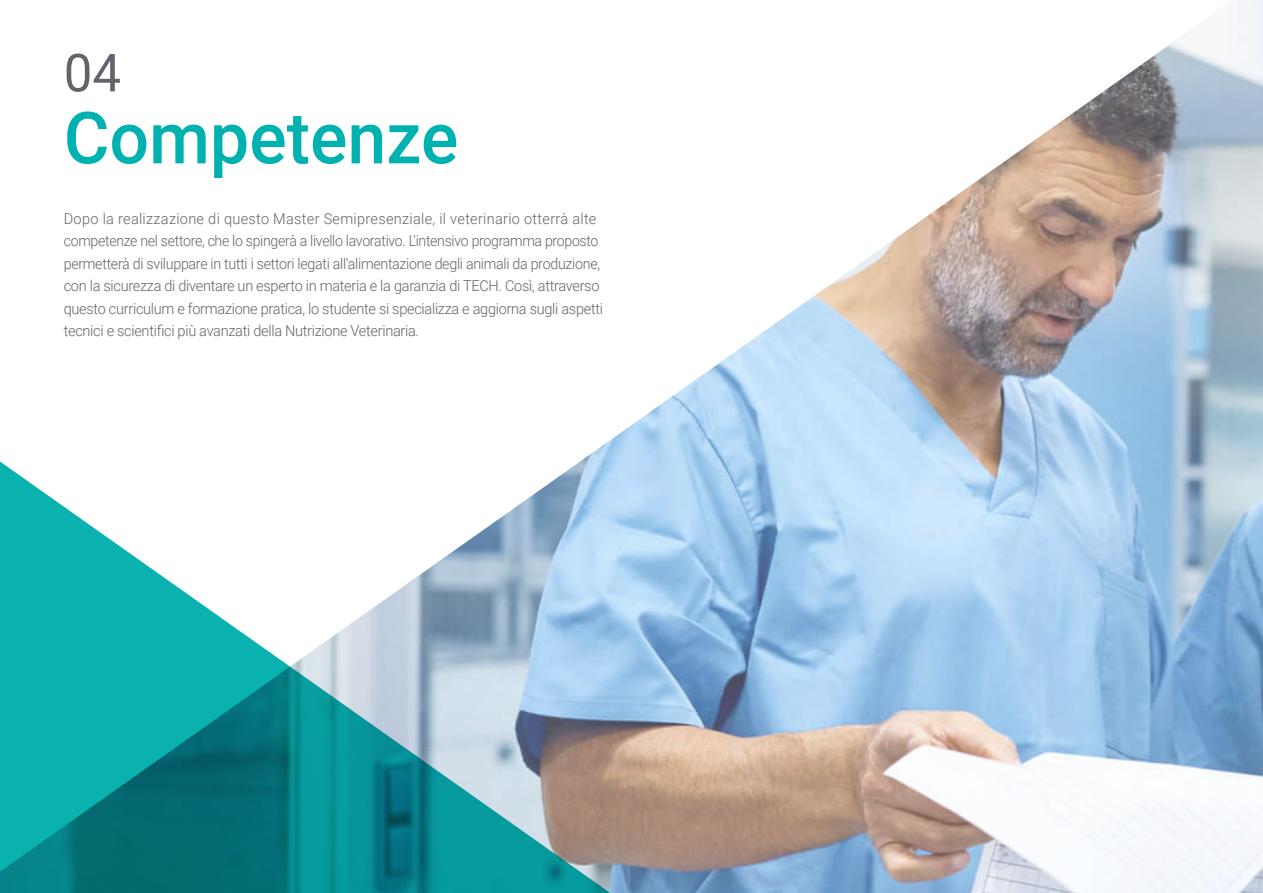
<style>
.page{position:relative;width:1263px;height:893px;background:#fff}
.page>*{position:absolute;margin:0;border:0;box-sizing:border-box;transform-origin:0 0}
.t1{font:500 72px "Roboto";color:#00b2af}
.t2{font:52.5px "Roboto";color:#61646a}
.t3{font:300 15px/22.5px "Roboto";letter-spacing:-.02em;color:#61646a}
</style>
<div class="page">
<img style="left:602px;top:0;width:661px;height:893px">
<svg style="left:0;top:446px;width:640px;height:447px"></svg>
<h2 class="t2" style="left:64px;top:36px;width:59px">04</h2>
<h1 class="t1" style="left:64px;top:87px;width:396px">Competenze</h1>
<p class="t3" style="left:64px;top:207px;width:541px">Dopo la realizzazione di questo Master Semipresenziale, il veterinario otterrà alte competenze nel settore, che lo spingerà a livello lavorativo. L'intensivo programma proposto permetterà di sviluppare in tutti i settori legati all'alimentazione degli animali da produzione, con la sicurezza di diventare un esperto in materia e la garanzia di TECH. Così, attraverso questo curriculum e formazione pratica, lo studente si specializza e aggiorna sugli aspetti tecnici e scientifici più avanzati della Nutrizione Veterinaria.</p>
</div>
